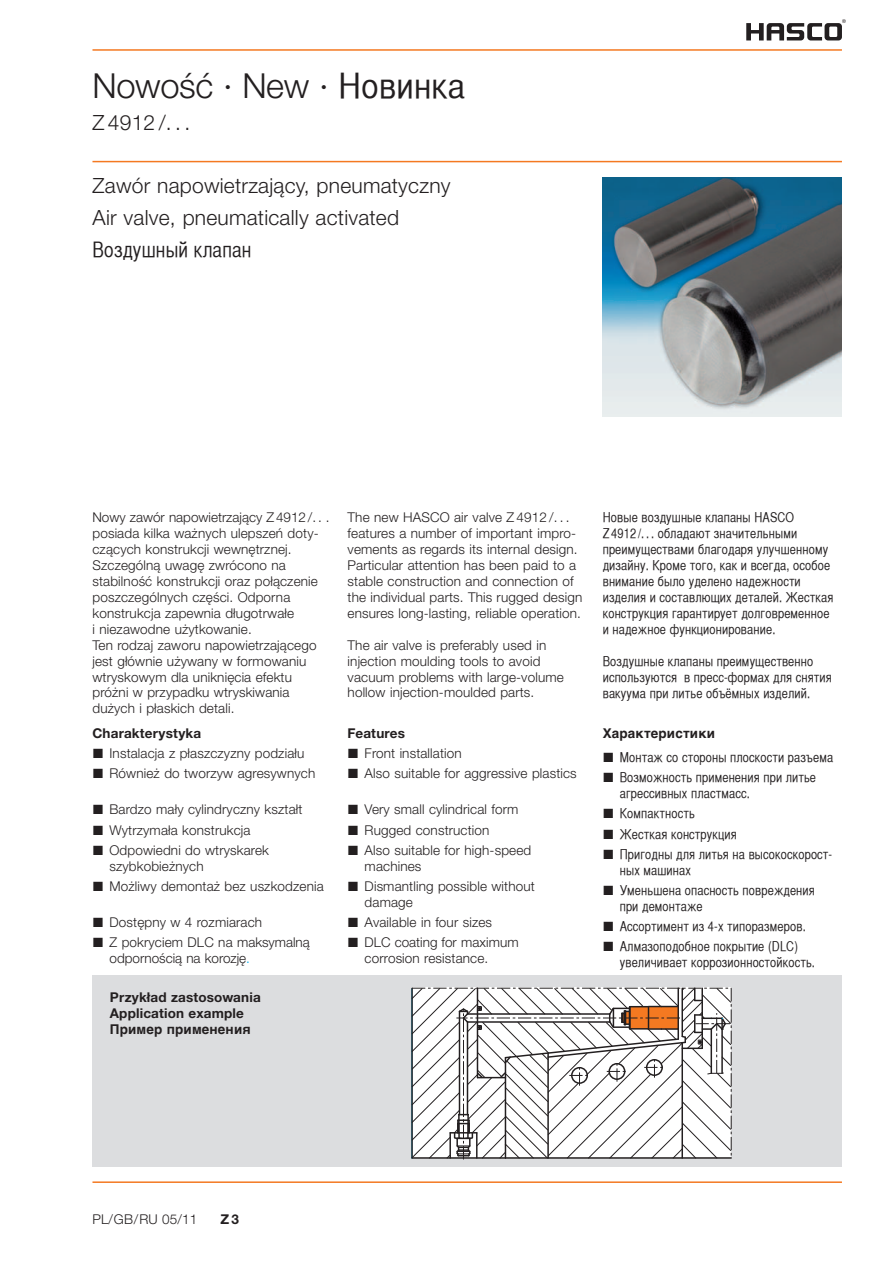
<style>
.page{position:relative;width:893px;height:1263px;background:#fff}
.page>*{position:absolute;margin:0;border:0;box-sizing:border-box;transform-origin:0 0}
.t1{font:34.5px "Helvetica CY Plain";letter-spacing:.01em;color:#231f20;scale:1.1 1}
.t2{font:300 21px "Helvetica Neue";letter-spacing:.01em;color:#231f20}
.t3{font:300 21px "Helvetica Neue CE";letter-spacing:.01em;color:#231f20}
.t4{font:21px "Helvetica CY Plain";letter-spacing:.01em;color:#231f20}
.t5{font:13.5px/15.9px "Helvetica CY Plain";letter-spacing:.01em;color:#231f20}
.t6{font:300 13.5px/15.9px "Helvetica Neue CE";letter-spacing:.01em;color:#231f20}
.t7{font:300 13.5px/15.9px "Helvetica Neue";letter-spacing:.01em;color:#231f20}
.t8{font:700 13.5px/15.9px "Helvetica Neue CE";letter-spacing:.01em;color:#231f20}
.t9{font:700 13.5px "Helvetica Cyr";letter-spacing:.01em;color:#231f20}
.s1{font-family:"Helvetica Neue CE";font-weight:300}
.s2{font-family:"Helvetica Neue";font-weight:300}
.s3{font-family:"European Pi Three";font-weight:400}
.s4{font-family:"Helvetica Neue";color:#00aeef}
.s5{font-family:"European Pi Three"}
</style>
<div class="page">
<hr style="left:92px;top:49px;width:750px;height:2px;background:#f47921">
<hr style="left:92px;top:1181px;width:750px;height:2px;background:#f47921">
<hr style="left:92px;top:161px;width:750px;height:1px;background:#f47921">
<svg style="left:746px;top:19px;width:100px;height:21px"></svg>
<img style="left:603px;top:178px;width:239px;height:239px">
<div style="left:92px;top:975px;width:750px;height:191px;background:#dcdddf"></div>
<svg style="left:411px;top:987px;width:321px;height:172px;background:#dcd9d8"></svg>
<h1 class="t1" style="left:92px;top:73px;width:340px"><span class="s1">Nowość</span> <span class="s2">· New ·</span> Новинка</h1>
<h2 class="t2" style="left:92px;top:115px;width:99px">Z 4912 /. . .</h2>
<h2 class="t3" style="left:93px;top:178px;width:359px">Zawór napowietrzający, pneumatyczny</h2>
<h2 class="t2" style="left:93px;top:210px;width:308px">Air valve, pneumatically activated</h2>
<h2 class="t4" style="left:93px;top:242px;width:160px">Воздушный клапан</h2>
<p class="t6" style="left:92px;top:511px;width:239px">Nowy zawór napowietrzający Z 4912 /. . . posiada kilka ważnych ulepszeń doty - czących konstrukcji wewnętrznej.<br>Szczególną uwagę zwrócono na stabilność konstrukcji oraz połączenie poszczególnych części. Odporna konstrukcja zapewnia długotrwałe<br>i niezawodne użytkowanie.<br>Ten rodzaj zaworu napowietrzającego jest głównie używany w formowaniu wtryskowym dla uniknięcia efektu próżni w przypadku wtryskiwania dużych i płaskich detali.</p>
<p class="t8" style="left:92px;top:727px;width:110px">Charakterystyka</p>
<p class="t6" style="left:92px;top:747px;width:213px"><span class="s3">-</span> Instalacja z płaszczyzny podziału</p>
<p class="t6" style="left:92px;top:767px;width:224px"><span class="s3">-</span> Również do tworzyw agresywnych</p>
<p class="t6" style="left:92px;top:803px;width:212px"><span class="s3">-</span> Bardzo mały cylindryczny kształt</p>
<p class="t6" style="left:92px;top:823px;width:160px"><span class="s3">-</span> Wytrzymała konstrukcja</p>
<p class="t6" style="left:109px;top:843px;width:161px;text-indent:-17px"><span class="s3">-</span> Odpowiedni do wtryskarek szybkobieżnych</p>
<p class="t6" style="left:92px;top:879px;width:233px"><span class="s3">-</span> Możliwy demontaż bez uszkodzenia</p>
<p class="t6" style="left:92px;top:916px;width:171px"><span class="s3">-</span> Dostępny w 4 rozmiarach</p>
<p class="t6" style="left:109px;top:936px;width:202px;text-indent:-17px"><span class="s3">-</span> Z pokryciem DLC na maksymalną odpornością na korozję<span class="s4">.</span></p>
<p class="t8" style="left:110px;top:991px;width:152px">Przykład zastosowania<br>Application example</p>
<p class="t9" style="left:110px;top:1024px;width:142px">Пример применения</p>
<p class="t7" style="left:348px;top:511px;width:236px">The new HASCO air valve Z 4912 /. . . features a number of important impro&shy;vements as regards its internal design.<br>Particular attention has been paid to a stable construction and connection of the individual parts. This rugged design ensures long-lasting, reliable operation.</p>
<p class="t7" style="left:348px;top:638px;width:218px">The air valve is preferably used in injection moulding tools to avoid vacuum problems with large-volume hollow injection-moulded parts.</p>
<p class="t8" style="left:348px;top:727px;width:59px">Features</p>
<p class="t7" style="left:348px;top:747px;width:116px"><span class="s3">-</span> Front installation</p>
<p class="t7" style="left:348px;top:767px;width:231px"><span class="s3">-</span> Also suitable for aggressive plastics</p>
<p class="t7" style="left:348px;top:803px;width:172px"><span class="s3">-</span> Very small cylindrical form</p>
<p class="t7" style="left:348px;top:823px;width:143px"><span class="s3">-</span> Rugged construction</p>
<p class="t7" style="left:365px;top:843px;width:168px;text-indent:-17px"><span class="s3">-</span> Also suitable for high-speed machines</p>
<p class="t7" style="left:365px;top:879px;width:172px;text-indent:-17px"><span class="s3">-</span> Dismantling possible without damage</p>
<p class="t7" style="left:348px;top:916px;width:146px"><span class="s3">-</span> Available in four sizes</p>
<p class="t7" style="left:365px;top:936px;width:156px;text-indent:-17px"><span class="s3">-</span> DLC coating for maximum corrosion resistance.</p>
<p class="t5" style="left:603px;top:511px;width:232px">Новые воздушные клапаны HASCO<br>Z 4912 /. . . обладают значительными преимуществами благодаря улучшенному дизайну. Кроме того, как и всегда, особое внимание было уделено надежности изделия и составлющих деталей. Жесткая конструкция гарантирует долговременное и надежное функционирование.</p>
<p class="t5" style="left:603px;top:654px;width:231px">Воздушные клапаны преимущественно используются в пресс-формах для снятия вакуума при литье объёмных изделий.</p>
<p class="t9" style="left:603px;top:728px;width:114px">Характеристики</p>
<p class="t5" style="left:603px;top:751px;width:232px"><span class="s5">-</span> Монтаж со стороны плоскости разъема</p>
<p class="t5" style="left:620px;top:771px;width:198px;text-indent:-17px"><span class="s5">-</span> Возможность применения при литье агрессивных пластмасс.</p>
<p class="t5" style="left:603px;top:807px;width:93px"><span class="s5">-</span> Компактность</p>
<p class="t5" style="left:603px;top:827px;width:136px"><span class="s5">-</span> Жесткая конструкция</p>
<p class="t5" style="left:620px;top:847px;width:214px;text-indent:-17px"><span class="s5">-</span> Пригодны для литья на высокоскорост&shy;ных машинах</p>
<p class="t5" style="left:620px;top:883px;width:197px;text-indent:-17px"><span class="s5">-</span> Уменьшена опасность повреждения при демонтаже</p>
<p class="t5" style="left:603px;top:920px;width:204px"><span class="s5">-</span> Ассортимент из 4-х типоразмеров.</p>
<p class="t5" style="left:620px;top:940px;width:197px;text-indent:-17px"><span class="s5">-</span> Алмазоподобное покрытие (DLC) увеличивает коррозионностойкость.</p>
<p class="t7" style="left:92px;top:1212px;width:106px">PL/GB/RU 05/11</p>
<p class="t8" style="left:220px;top:1212px;width:20px">Z 3</p>
</div>
